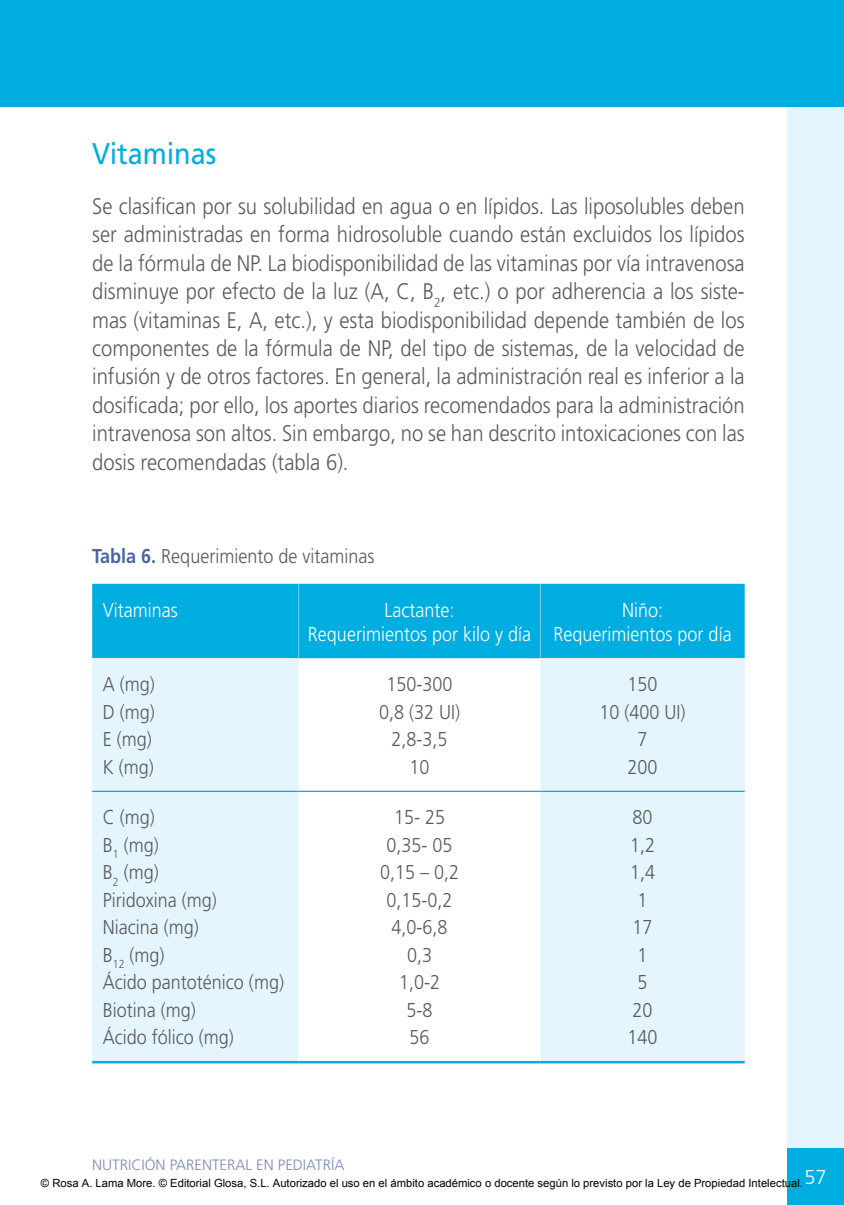
<style>
.page{position:relative;width:844px;height:1205px;background:#fff}
.page>*{position:absolute;margin:0;border:0;box-sizing:border-box;transform-origin:0 0}
.t1{font:30px "Frutiger";color:#00ade0;scale:.9 1}
.t2{font:300 22.5px/28.5px "Frutiger";color:#58595b;text-align:justify;scale:.9 1}
.t3{font:300 20px/27.5px "Frutiger";color:#58595b;text-align:center;scale:.9 1}
.t4{font:300 20px/24px "Frutiger";color:#fff;text-align:center;scale:.9 1}
.t5{font:300 20px "Frutiger";color:#fff}
.t6{font:300 15px "Frutiger";color:#7e89bb}
.t7{font:11.25px "Arial";color:#000}
.s1{font-weight:700;color:#4965a5}
</style>
<div class="page">
<div style="left:787px;top:0;width:56px;height:1205px;background:#e4f5fd"></div>
<div style="left:0;top:0;width:843px;height:106px;background:#00ade0"></div>
<div style="left:787px;top:1148px;width:56px;height:57px;background:#00ade0"></div>
<div style="left:92px;top:584px;width:652px;height:74px;background:#00ade0"></div>
<svg style="left:92px;top:658px;width:652px;height:403px;fill:#e4f5fd"></svg>
<hr style="left:92px;top:791px;width:206px;height:1px;background:#00ade0">
<hr style="left:298px;top:791px;width:242px;height:1px;background:#00ade0">
<hr style="left:540px;top:791px;width:204px;height:1px;background:#00ade0">
<hr style="left:298px;top:584px;width:1px;height:74px;background:#71cfec">
<hr style="left:540px;top:584px;width:1px;height:74px;background:#71cfec">
<hr style="left:92px;top:1061px;width:206px;height:2px;background:#00ade0">
<hr style="left:298px;top:1061px;width:242px;height:2px;background:#00ade0">
<hr style="left:540px;top:1061px;width:204px;height:2px;background:#00ade0">
<h1 class="t1" style="left:92px;top:136px;width:139px">Vitaminas</h1>
<p class="t2" style="left:92px;top:192px;width:726px">Se clasifican por su solubilidad en agua o en lípidos. Las liposolubles deben ser administradas en forma hidrosoluble cuando están excluidos los lípidos de la fórmula de NP. La biodisponibilidad de las vitaminas por vía intravenosa disminuye por efecto de la luz (A, C, B<sub>2</sub>, etc.) o por adherencia a los siste&shy;mas (vitaminas E, A, etc.), y esta biodisponibilidad depende también de los componentes de la fórmula de NP, del tipo de sistemas, de la velocidad de infusión y de otros factores. En general, la administración real es inferior a la dosificada; por ello, los aportes diarios recomendados para la administración intravenosa son altos. Sin embargo, no se han descrito intoxicaciones con las dosis recomendadas (tabla 6).</p>
<p class="t3" style="left:92px;top:543px;width:315px"><span class="s1">Tabla 6.</span> Requerimiento de vitaminas</p>
<p class="t4" style="left:103px;top:598px;width:85px">Vitaminas</p>
<p class="t4" style="left:308px;top:598px;width:249px">Lactante:<br>Requerimientos por kilo y día</p>
<p class="t4" style="left:553px;top:598px;width:199px">Niño:<br>Requerimientos por día</p>
<p class="t3" style="left:103px;top:670px;width:59px;text-align:left">A (mg)<br>D (mg)<br>E (mg)<br>K (mg)</p>
<p class="t3" style="left:379px;top:670px;width:92px">150-300<br>0,8 (32 UI)<br>2,8-3,5<br>10</p>
<p class="t3" style="left:599px;top:670px;width:97px">150<br>10 (400 UI)<br>7<br>200</p>
<p class="t3" style="left:103px;top:804px;width:203px;text-align:left">C (mg)<br>B<sub>1</sub> (mg)<br>B<sub>2</sub> (mg)<br>Piridoxina (mg)<br>Niacina (mg)<br>B<sub>12</sub> (mg)<br>Ácido pantoténico (mg)<br>Biotina (mg)<br>Ácido fólico (mg)</p>
<p class="t3" style="left:380px;top:804px;width:89px">15- 25<br>0,35- 05<br>0,15 – 0,2<br>0,15-0,2<br>4,0-6,8<br>0,3<br>1,0-2<br>5-8<br>56</p>
<p class="t3" style="left:627px;top:804px;width:35px">80<br>1,2<br>1,4<br>1<br>17<br>1<br>5<br>20<br>140</p>
<p class="t6" style="left:92px;top:1156px;width:254px">nutrición parenteral en pediatría</p>
<p class="t5" style="left:804px;top:1166px;width:24px">57</p>
<p class="t7" style="left:41px;top:1175px;width:763px">© Rosa A. Lama More. © Editorial Glosa, S.L. Autorizado el uso en el ámbito académico o docente según lo previsto por la Ley de Propiedad Intelectual.</p>
</div>
